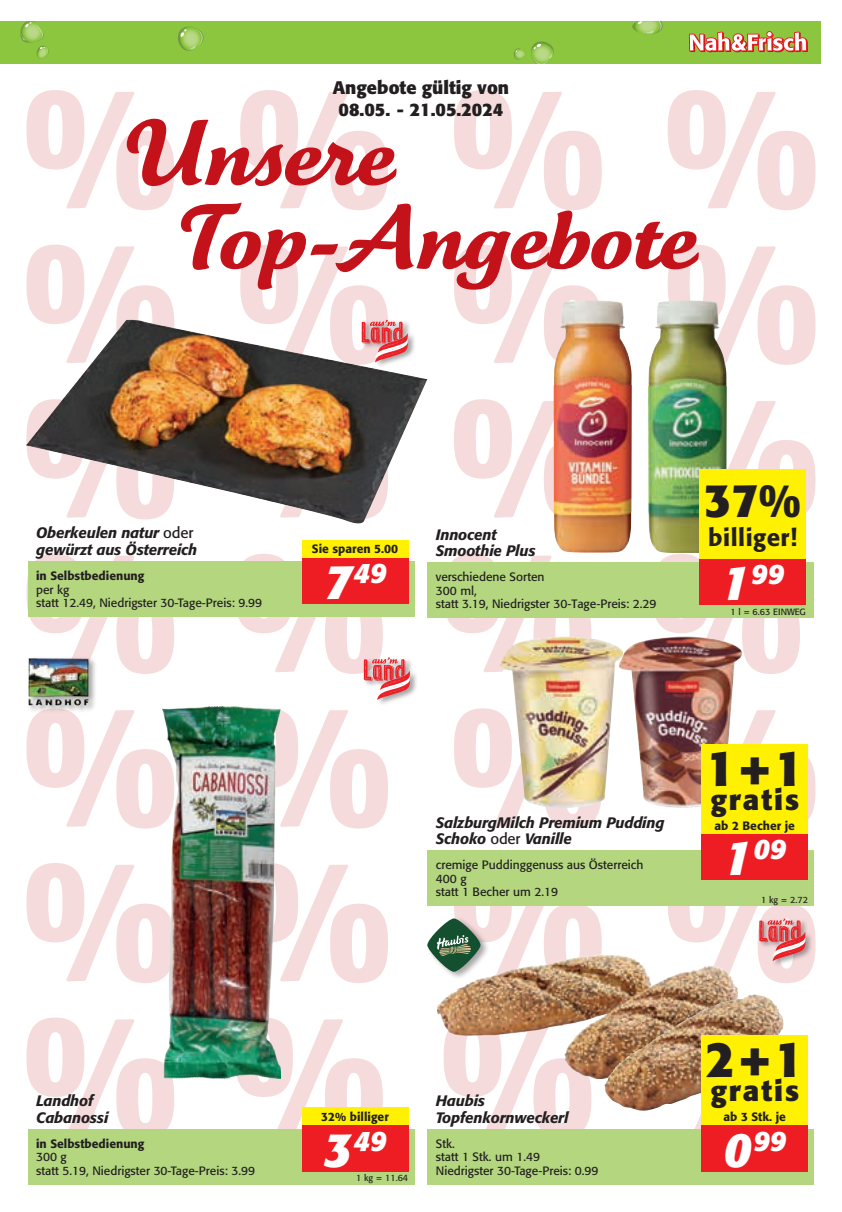
<style>
.page{position:relative;width:842px;height:1212px;background:#fff}
.page>*{position:absolute;margin:0;border:0;box-sizing:border-box;transform-origin:0 0}
.t1{font:700 172.5px/154.5px "Formata Std";color:#c4121a;text-align:justify}
.t2{font:90.15px/83.8px "Tartine Script Pro Bld";color:#c4121a}
.t3{font:700 49.5px "Formata Std";color:#231f20}
.t4{font:700 46.5px "Formata Std";color:#231f20}
.t5{font:700 28.5px "Formata Std";letter-spacing:.07em;color:#231f20}
.t6{font:italic 700 28.05px "Formata Std";letter-spacing:.005em;color:#fff}
.t7{font:500 24px "Formata Std";letter-spacing:.02em;color:#231f20}
.t8{font:700 18px/21.6px "Formata Std";color:#231f20;text-align:center}
.t9{font:italic 500 15px/16.5px "Formata Std";letter-spacing:-.01em;color:#231f20}
.t10{font:12px/13.5px "Formata Std";color:#231f20}
.t11{font:500 12px "Formata Std";color:#231f20}
.t12{font:9px "Formata Std";color:#231f20}
.s1{font-weight:400;font-style:normal}
.s2{font-size:48px}
</style>
<div class="page">
<div style="left:0;top:21px;width:821px;height:43px;background:#8bc63e"></div>
<svg style="left:20px;top:21px;width:29px;height:37px"></svg>
<svg style="left:632px;top:21px;width:31px;height:13px"></svg>
<svg style="left:531px;top:41px;width:23px;height:23px"></svg>
<svg style="left:514px;top:48px;width:11px;height:12px"></svg>
<svg style="left:178px;top:27px;width:26px;height:24px"></svg>
<svg style="left:689px;top:31px;width:119px;height:21px"></svg>
<img style="left:437px;top:955px;width:300px;height:123px">
<img style="left:604px;top:994px;width:180px;height:116px">
<div style="left:427px;top:1129px;width:387px;height:55px;background:#b3d67f"></div>
<div style="left:702px;top:1125px;width:106px;height:46px;background:#ee1d23"></div>
<div style="left:702px;top:1035px;width:106px;height:90px;background:#fff101"></div>
<div style="left:426px;top:916px;width:64px;height:64px;background:#231f20;opacity:.4"></div>
<svg style="left:427px;top:918px;width:53px;height:54px;fill:#144f2f"></svg>
<svg style="left:436px;top:935px;width:35px;height:21px"></svg>
<div style="left:758px;top:917px;width:55px;height:50px;background:#231f20;opacity:.4"></div>
<svg style="left:759px;top:918px;width:46px;height:43px"></svg>
<img style="left:499px;top:636px;width:120px;height:172px">
<img style="left:619px;top:636px;width:123px;height:172px">
<div style="left:427px;top:850px;width:387px;height:56px;background:#b3d67f"></div>
<div style="left:702px;top:833px;width:106px;height:47px;background:#ee1d23"></div>
<div style="left:702px;top:744px;width:106px;height:89px;background:#fff101"></div>
<img style="left:554px;top:301px;width:78px;height:251px">
<img style="left:648px;top:301px;width:79px;height:252px">
<div style="left:427px;top:563px;width:387px;height:55px;background:#b3d67f"></div>
<img style="left:26px;top:320px;width:401px;height:203px">
<div style="left:28px;top:561px;width:387px;height:56px;background:#b3d67f"></div>
<div style="left:302px;top:557px;width:106px;height:47px;background:#ee1d23"></div>
<div style="left:302px;top:540px;width:106px;height:17px;background:#fff101"></div>
<div style="left:361px;top:318px;width:55px;height:51px;background:#231f20;opacity:.4"></div>
<svg style="left:362px;top:320px;width:46px;height:42px"></svg>
<img style="left:162px;top:706px;width:118px;height:372px">
<div style="left:28px;top:1129px;width:387px;height:55px;background:#b3d67f"></div>
<div style="left:302px;top:1125px;width:106px;height:46px;background:#ee1d23"></div>
<div style="left:302px;top:1108px;width:106px;height:17px;background:#fff101"></div>
<div style="left:27px;top:656px;width:70px;height:57px;background:#231f20;opacity:.4"></div>
<img style="left:28px;top:658px;width:61px;height:39px">
<div style="left:363px;top:656px;width:55px;height:50px;background:#231f20;opacity:.4"></div>
<svg style="left:364px;top:657px;width:46px;height:43px"></svg>
<div style="left:699px;top:558px;width:107px;height:47px;background:#ee1d23"></div>
<div style="left:699px;top:469px;width:107px;height:89px;background:#fff101"></div>
<h3 class="t8" style="left:333px;top:77px;width:178px">Angebote gültig von<br>08.05. - 21.05.2024</h3>
<h1 class="t1" style="left:21px;top:69px;width:801px">% % % % % % % % % % % % % % % % % % % % % % % % % % % %</h1>
<h2 class="t2" style="left:175px;top:113px;width:523px;text-indent:-54px">Unsere<br>Top-Angebote</h2>
<h3 class="t4" style="left:704px;top:471px;width:98px">37%</h3>
<h3 class="t7" style="left:708px;top:523px;width:90px">billiger!</h3>
<p class="t9" style="left:36px;top:525px;width:163px">Oberkeulen natur <span class="s1">oder </span>gewürzt aus Österreich</p>
<p class="t9" style="left:436px;top:526px;width:101px">Innocent<br>Smoothie Plus</p>
<p class="t11" style="left:312px;top:541px;width:88px">Sie sparen 5.00</p>
<h3 class="t6" style="left:324px;top:555px;width:64px"><span class="s2">7</span>49</h3>
<h3 class="t6" style="left:721px;top:557px;width:64px"><span class="s2">1</span>99</h3>
<p class="t11" style="left:36px;top:568px;width:110px">in Selbstbedienung</p>
<p class="t10" style="left:36px;top:582px;width:227px">per kg<br>statt 12.49, Niedrigster 30-Tage-Preis: 9.99</p>
<p class="t10" style="left:436px;top:570px;width:222px">verschiedene Sorten<br>300 ml,<br>statt 3.19, Niedrigster 30-Tage-Preis: 2.29</p>
<p class="t12" style="left:731px;top:606px;width:77px">1 l = 6.63 EINWEG</p>
<h3 class="t3" style="left:706px;top:737px;width:99px">1+1</h3>
<h3 class="t5" style="left:710px;top:782px;width:90px">gratis</h3>
<p class="t11" style="left:714px;top:818px;width:82px">ab 2 Becher je</p>
<p class="t9" style="left:436px;top:814px;width:230px">SalzburgMilch Premium Pudding<br>Schoko <span class="s1">oder</span> Vanille</p>
<h3 class="t6" style="left:723px;top:832px;width:64px"><span class="s2">1</span>09</h3>
<p class="t10" style="left:436px;top:858px;width:209px">cremige Puddinggenuss aus Österreich<br>400 g<br>statt 1 Becher um 2.19</p>
<p class="t12" style="left:761px;top:894px;width:48px">1 kg = 2.72</p>
<h3 class="t3" style="left:706px;top:1029px;width:99px">2+1</h3>
<h3 class="t5" style="left:710px;top:1073px;width:90px">gratis</h3>
<p class="t11" style="left:723px;top:1109px;width:64px">ab 3 Stk. je</p>
<p class="t9" style="left:36px;top:1092px;width:74px">Landhof<br>Cabanossi</p>
<p class="t9" style="left:436px;top:1092px;width:134px">Haubis<br>Topfenkornweckerl</p>
<p class="t11" style="left:321px;top:1109px;width:69px">32% billiger</p>
<h3 class="t6" style="left:324px;top:1123px;width:64px"><span class="s2">3</span>49</h3>
<p class="t10" style="left:436px;top:1137px;width:164px">Stk.<br>statt 1 Stk. um 1.49<br>Niedrigster 30-Tage-Preis: 0.99</p>
<h3 class="t6" style="left:723px;top:1123px;width:64px"><span class="s2">0</span>99</h3>
<p class="t11" style="left:36px;top:1136px;width:110px">in Selbstbedienung</p>
<p class="t10" style="left:36px;top:1150px;width:220px">300 g<br>statt 5.19, Niedrigster 30-Tage-Preis: 3.99</p>
<p class="t12" style="left:356px;top:1173px;width:53px">1 kg = 11.64</p>
</div>
